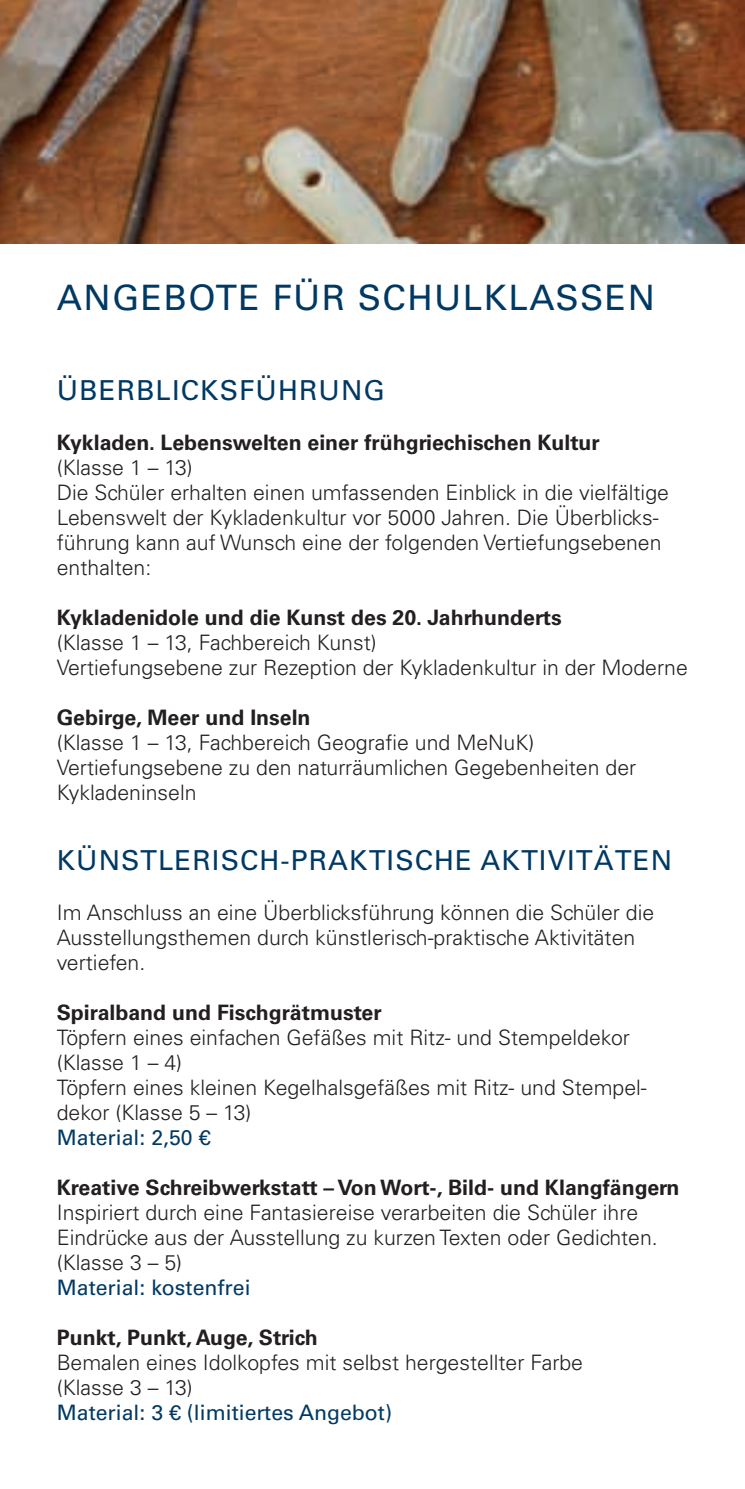
<style>
.page{position:relative;width:745px;height:1489px;background:#fff}
.page>*{position:absolute;margin:0;border:0;box-sizing:border-box;transform-origin:0 0}
.t1{font:35px "Univers LT";letter-spacing:.04em;color:#013963}
.t2{font:27.5px "Univers LT";letter-spacing:.04em;color:#013963}
.t3{font:300 21.25px/25px "Univers LT";color:#231f20}
.t4{font:700 21.25px "Univers LT";color:#231f20}
.t5{font:21.25px "Univers LT";color:#013963}
</style>
<div class="page">
<img style="left:0;top:0;width:744px;height:244px">
<h1 class="t1" style="left:57px;top:277px;width:592px">AN GEBOTE FÜR SCH ULKLASSEN</h1>
<p class="t2" style="left:57px;top:374px;width:329px">ÜBERBLICKSFÜHRUNG</p>
<p class="t4" style="left:57px;top:430px;width:544px">Kykladen. Lebenswelten einer frühgriechischen Kultur</p>
<p class="t3" style="left:57px;top:455px;width:613px">(Klasse 1 – 13)<br>Die Schüler erhalten einen umfassenden Einblick in die vielfältige Lebenswelt der Kykladenkultur vor 5000 Jahren. Die Überblicks&shy;führung kann auf Wunsch eine der folgenden Vertiefungsebenen enthalten:</p>
<p class="t4" style="left:57px;top:605px;width:506px">Kykladenidole und die Kunst des 20. Jahrhunderts</p>
<p class="t3" style="left:57px;top:630px;width:632px">(Klasse 1 – 13, Fachbereich Kunst)<br>Vertiefungsebene zur Rezeption der Kykladenkultur in der Moderne</p>
<p class="t4" style="left:57px;top:705px;width:255px">Gebirge, Meer und Inseln</p>
<p class="t3" style="left:57px;top:730px;width:580px">(Klasse 1 – 13, Fachbereich Geografie und MeNuK)<br>Vertiefungsebene zu den naturräumlichen Gegebenheiten der<br>Kykladeninseln</p>
<p class="t2" style="left:57px;top:844px;width:611px">KÜN STLERISCH-PRAKTISCH E AKTIVITÄTEN</p>
<p class="t3" style="left:57px;top:900px;width:598px">Im Anschluss an eine Überblicksführung können die Schüler die<br>Ausstellungsthemen durch künstlerisch-praktische Aktivitäten vertiefen.</p>
<p class="t4" style="left:57px;top:1000px;width:326px">Spiralband und Fischgrätmuster</p>
<p class="t3" style="left:57px;top:1025px;width:591px">Töpfern eines einfachen Gefäßes mit Ritz- und Stempeldekor (Klasse 1 – 4)<br>Töpfern eines kleinen Kegelhalsgefäßes mit Ritz- und Stempel&shy;dekor (Klasse 5 – 13)</p>
<p class="t5" style="left:57px;top:1125px;width:155px">Material: 2,50 €</p>
<p class="t4" style="left:57px;top:1175px;width:624px">Kreative Schreibwerkstatt – Von Wort-, Bild- und Klangfängern</p>
<p class="t3" style="left:57px;top:1200px;width:602px">Inspiriert durch eine Fantasiereise verarbeiten die Schüler ihre<br>Eindrücke aus der Ausstellung zu kurzen Texten oder Gedichten. (Klasse 3 – 5)</p>
<p class="t5" style="left:57px;top:1274px;width:195px">Material: kostenfrei</p>
<p class="t4" style="left:57px;top:1325px;width:262px">Punkt, Punkt, Auge, Strich</p>
<p class="t3" style="left:57px;top:1350px;width:527px">Bemalen eines Idolkopfes mit selbst hergestellter Farbe (Klasse 3 – 13)</p>
<p class="t5" style="left:57px;top:1399px;width:336px">Material: 3 € (limitiertes Angebot)</p>
</div>
